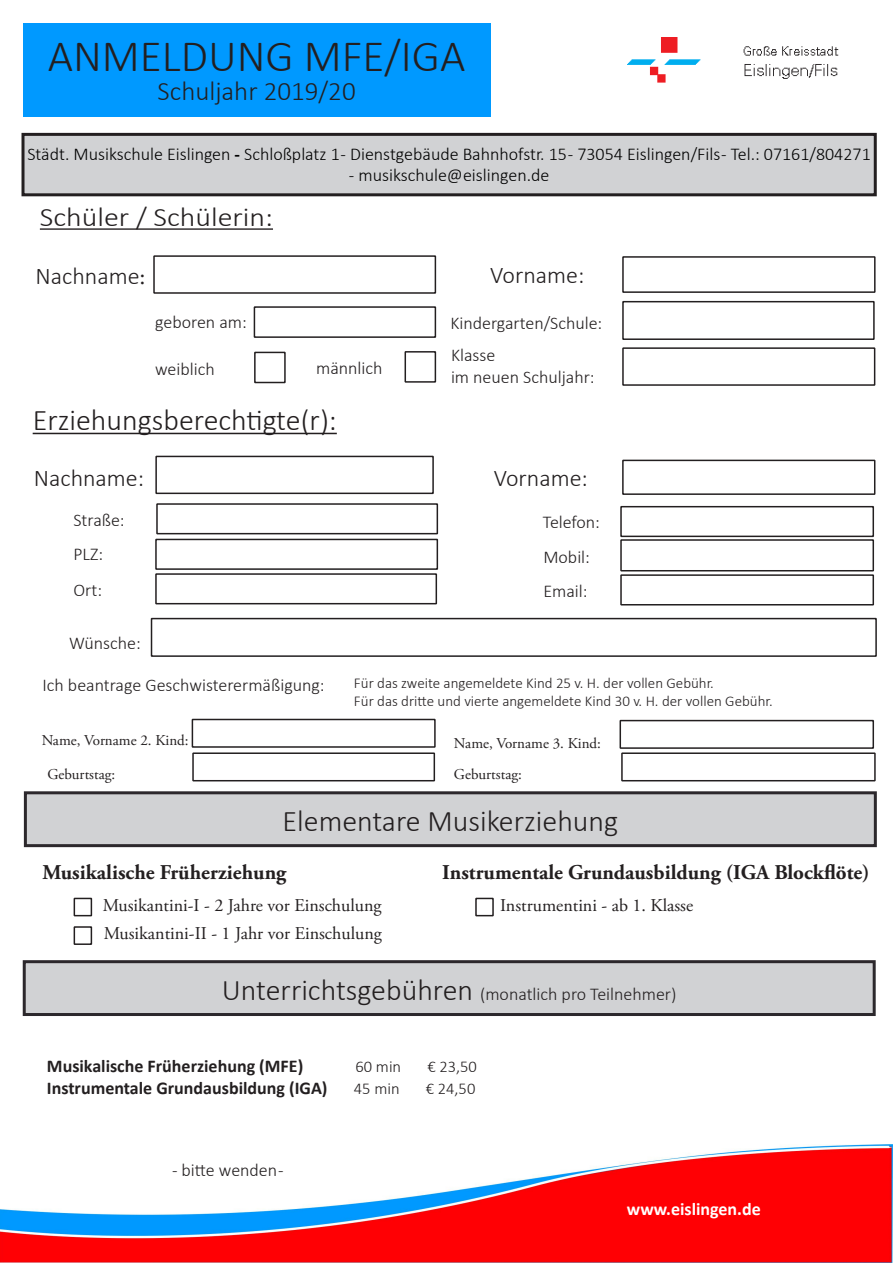
<style>
.page{position:relative;width:893px;height:1263px;background:#fff}
.page>*{position:absolute;margin:0;border:0;box-sizing:border-box;transform-origin:0 0}
.t1{font:300 45px "Calibri";color:#231f20}
.t2{font:300 30px "Calibri";color:#231f20}
.t3{font:300 27px "Calibri";color:#231f20;scale:1.11 1}
.t4{font:300 27px "Calibri";color:#231f20}
.t5{font:300 24px "Calibri";color:#231f20}
.t6{font:700 21px "Adobe Garamond Pro";color:#231f20}
.t7{font:300 18px "Calibri";color:#231f20}
.t8{font:300 18px "Calibri";color:#000}
.t9{font:18px "Adobe Garamond Pro";color:#231f20}
.t10{font:700 18px "Calibri";color:#231f20}
.t11{font:700 18px "Calibri";color:#fff}
.t12{font:300 16.5px "Calibri";color:#231f20}
.t13{font:300 15px "Calibri";color:#231f20}
.t14{font:15px "Adobe Garamond Pro";color:#231f20}
.s1{font-weight:700}
.s2{font-family:"Adobe Garamond Pro";font-weight:400}
.s3{font-size:30px}
</style>
<div class="page">
<div style="left:23px;top:23px;width:467px;height:94px;background:#09f"></div>
<hr style="left:33px;top:433px;width:304px;height:1px;background:#231f20">
<div style="left:153px;top:255px;width:283px;height:39px;border:2px solid #231f20"></div>
<div style="left:622px;top:256px;width:253px;height:37px;border:2px solid #231f20"></div>
<div style="left:622px;top:301px;width:253px;height:39px;border:2px solid #231f20"></div>
<hr style="left:40px;top:228px;width:233px;height:2px;background:#231f20">
<div style="left:151px;top:618px;width:726px;height:39px;border:2px solid #231f20"></div>
<div style="left:156px;top:503px;width:282px;height:31px;border:2px solid #231f20"></div>
<div style="left:254px;top:306px;width:182px;height:32px;border:2px solid #231f20"></div>
<div style="left:254px;top:352px;width:32px;height:31px;border:2px solid #231f20"></div>
<div style="left:622px;top:347px;width:253px;height:39px;border:2px solid #231f20"></div>
<div style="left:405px;top:351px;width:31px;height:32px;border:2px solid #231f20"></div>
<div style="left:192px;top:752px;width:243px;height:29px;border:2px solid #231f20"></div>
<div style="left:619px;top:720px;width:255px;height:29px;border:2px solid #231f20"></div>
<div style="left:621px;top:752px;width:255px;height:29px;border:2px solid #231f20"></div>
<div style="left:192px;top:719px;width:244px;height:29px;border:2px solid #231f20"></div>
<div style="left:622px;top:460px;width:253px;height:35px;border:2px solid #231f20"></div>
<div style="left:155px;top:539px;width:283px;height:31px;border:2px solid #231f20"></div>
<div style="left:155px;top:573px;width:282px;height:31px;border:2px solid #231f20"></div>
<div style="left:620px;top:574px;width:254px;height:31px;border:2px solid #231f20"></div>
<div style="left:155px;top:456px;width:279px;height:38px;border:2px solid #231f20"></div>
<div style="left:620px;top:506px;width:254px;height:31px;border:2px solid #231f20"></div>
<div style="left:620px;top:539px;width:254px;height:32px;border:2px solid #231f20"></div>
<div style="left:23px;top:134px;width:852px;height:61px;background:#d1d2d4"></div>
<div style="left:22px;top:133px;width:855px;height:63px;border:3px solid #231f20"></div>
<div style="left:25px;top:793px;width:850px;height:53px;background:#d1d2d4"></div>
<div style="left:24px;top:791px;width:853px;height:56px;border:3px solid #2c282c"></div>
<div style="left:475px;top:898px;width:19px;height:18px;border:2px solid #231f20"></div>
<div style="left:24px;top:962px;width:850px;height:52px;background:#d1d2d4"></div>
<div style="left:23px;top:960px;width:853px;height:56px;border:3px solid #2c282c"></div>
<img style="left:627px;top:38px;width:212px;height:45px">
<img style="left:0;top:1144px;width:893px;height:118px">
<div style="left:74px;top:898px;width:18px;height:18px;border:2px solid #231f20"></div>
<div style="left:74px;top:926px;width:18px;height:19px;border:2px solid #231f20"></div>
<p class="t1" style="left:48px;top:28px;width:419px">ANMELDUNG MFE/IGA</p>
<p class="t4" style="left:158px;top:75px;width:200px">Schuljahr 2019/20</p>
<p class="t8" style="left:27px;top:143px;width:845px">Städt. Musikschule Eislingen <span class="s1">-</span> Schloßplatz 1 - Dienstgebäude Bahnhofstr. 15 - 73054 Eislingen/Fils - Tel.: 07161/804271</p>
<p class="t8" style="left:349px;top:164px;width:202px">- musikschule@eislingen.de</p>
<p class="t3" style="left:40px;top:200px;width:212px">Schüler / Schülerin:</p>
<p class="t5" style="left:36px;top:261px;width:111px">Nachname<span class="s2">:</span></p>
<p class="t5" style="left:490px;top:260px;width:96px">Vorname:</p>
<p class="t7" style="left:155px;top:311px;width:93px">geboren am:</p>
<p class="t7" style="left:155px;top:358px;width:61px">weiblich</p>
<p class="t7" style="left:316px;top:356px;width:68px">männlich</p>
<p class="t2" style="left:33px;top:401px;width:306px">Erziehungsberechtigte(r):</p>
<p class="t7" style="left:450px;top:311px;width:153px">Kindergarten/Schule:</p>
<p class="t7" style="left:451px;top:344px;width:46px">Klasse</p>
<p class="t7" style="left:451px;top:365px;width:145px">im neuen Schuljahr:</p>
<p class="t5" style="left:34px;top:463px;width:112px">Nachname:</p>
<p class="t5" style="left:494px;top:464px;width:96px">Vorname:</p>
<p class="t7" style="left:73px;top:508px;width:53px">Straße:</p>
<p class="t7" style="left:543px;top:511px;width:59px">Telefon:</p>
<p class="t7" style="left:73px;top:543px;width:31px">PLZ:</p>
<p class="t7" style="left:73px;top:578px;width:30px">Ort:</p>
<p class="t7" style="left:69px;top:632px;width:73px">Wünsche:</p>
<p class="t7" style="left:42px;top:674px;width:284px">Ich beantrage Geschwisterermäßigung:</p>
<p class="t14" style="left:42px;top:731px;width:148px">Name, Vorname 2. Kind:</p>
<p class="t14" style="left:47px;top:765px;width:69px">Geburtstag:</p>
<p class="t7" style="left:543px;top:546px;width:48px">Mobil:</p>
<p class="t7" style="left:543px;top:579px;width:46px">Email:</p>
<p class="t13" style="left:354px;top:674px;width:362px">Für das zweite angemeldete Kind 25 v. H. der vollen Gebühr.</p>
<p class="t13" style="left:354px;top:692px;width:420px">Für das dritte und vierte angemeldete Kind 30 v. H. der vollen Gebühr.</p>
<p class="t14" style="left:454px;top:734px;width:148px">Name, Vorname 3. Kind:</p>
<p class="t14" style="left:454px;top:765px;width:69px">Geburtstag:</p>
<p class="t2" style="left:283px;top:803px;width:337px">Elementare Musikerziehung</p>
<p class="t6" style="left:43px;top:860px;width:245px">Musikalische Früherziehung</p>
<p class="t9" style="left:103px;top:895px;width:280px">Musikantini-I - 2 Jahre vor Einschulung</p>
<p class="t9" style="left:104px;top:923px;width:279px">Musikantini-II - 1 Jahr vor Einschulung</p>
<p class="t6" style="left:442px;top:860px;width:429px">Instrumentale Grundausbildung (IGA Blockflöte)</p>
<p class="t9" style="left:500px;top:895px;width:195px">Instrumentini - ab 1. Klasse</p>
<p class="t7" style="left:222px;top:983px;width:456px"><span class="s3">Unterrichtsgebühren</span> (monatlich pro Teilnehmer)</p>
<p class="t10" style="left:47px;top:1053px;width:258px">Musikalische Früherziehung (MFE)</p>
<p class="t12" style="left:355px;top:1056px;width:47px">60 min</p>
<p class="t12" style="left:427px;top:1056px;width:51px">€ 23,50</p>
<p class="t10" style="left:47px;top:1075px;width:282px">Instrumentale Grundausbildung (IGA)</p>
<p class="t12" style="left:354px;top:1078px;width:47px">45 min</p>
<p class="t12" style="left:426px;top:1078px;width:51px">€ 24,50</p>
<p class="t7" style="left:172px;top:1159px;width:113px">- bitte wenden -</p>
<p class="t11" style="left:627px;top:1196px;width:135px">www.eislingen.de</p>
</div>
